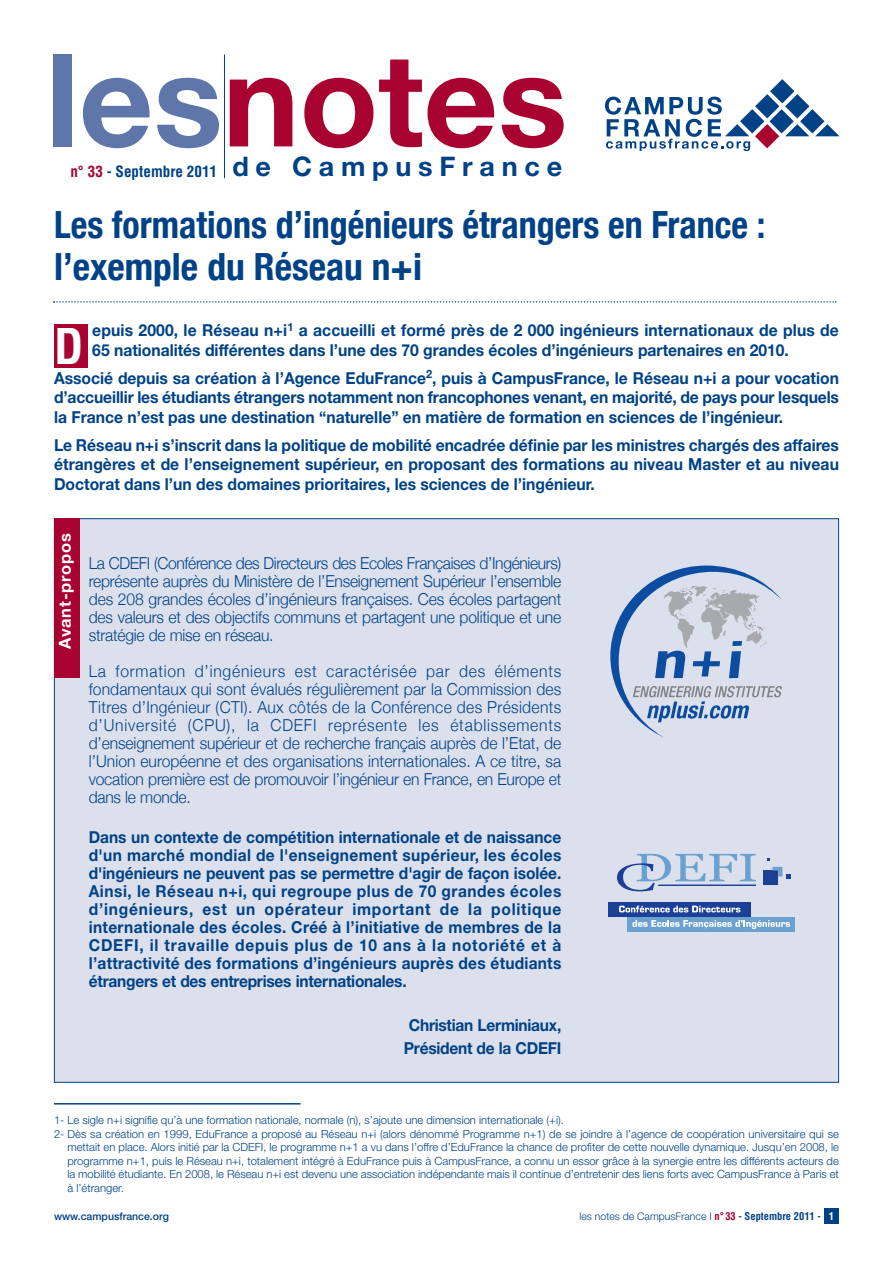
<style>
.page{position:relative;width:893px;height:1263px;background:#fff}
.page>*{position:absolute;margin:0;border:0;box-sizing:border-box;transform-origin:0 0}
.t1{font:700 129.3px "Helvetica Neue";color:#a80330}
.t2{font:700 condensed 48px "Helvetica";color:#fff}
.t3{font:700 condensed 37.5px/42px "Helvetica Neue";color:#014286;scale:.96 1}
.t4{font:700 27px "Helvetica Neue";letter-spacing:.25em;color:#014286}
.t5{font:300 16.5px/18px "Helvetica Neue";letter-spacing:-.015em;color:#014286;text-align:justify;scale:.95 1}
.t6{font:700 16.5px/19.5px "Helvetica Neue";color:#014286;text-align:justify;scale:.95 1}
.t7{font:700 16.5px/18px "Helvetica Neue";color:#014286;text-align:justify;scale:.94 1}
.t8{font:700 16.5px "Helvetica Neue";letter-spacing:.05em;color:#fff}
.t9{font:700 condensed 15.15px "Helvetica";color:#014286}
.t10{font:300 11.25px "Helvetica Neue";color:#014286}
.t11{font:300 10.5px "Helvetica Neue";color:#014286}
.t12{font:500 10.5px "Helvetica Neue";color:#014286}
.s1{color:#5f76ab}
.s2{color:#a80330}
.s3{font-family:"Helvetica";font-weight:700;font-stretch:condensed;color:#a80330}
.s4{font-family:"Helvetica";font-weight:700;font-stretch:condensed}
.s5{font-family:"Helvetica";font-weight:700;font-stretch:condensed;color:#fff}
</style>
<div class="page">
<hr style="left:224px;top:55px;width:1px;height:123px;background:#014286">
<svg style="left:605px;top:79px;width:234px;height:72px"></svg>
<div style="left:824px;top:1209px;width:15px;height:15px;background:#014286"></div>
<hr style="left:54px;top:1103px;width:247px;height:1px;background:#014286">
<svg style="left:53px;top:301px;width:783px;height:2px"></svg>
<div style="left:55px;top:519px;width:783px;height:563px;background:#dce0ed"></div>
<div style="left:54px;top:518px;width:25px;height:160px;background:#a80330"></div>
<div style="left:54px;top:324px;width:34px;height:44px;background:#a80330"></div>
<svg style="left:610px;top:565px;width:172px;height:172px"></svg>
<div style="left:628px;top:917px;width:167px;height:15px;background:#6aa1d0"></div>
<svg style="left:608px;top:902px;width:182px;height:27px"></svg>
<svg style="left:763px;top:867px;width:27px;height:18px"></svg>
<svg style="left:617px;top:854px;width:139px;height:37px"></svg>
<h1 class="t1" style="left:46px;top:54px;width:523px"><span class="s1">les</span>notes</h1>
<p class="t9" style="left:70px;top:163px;width:148px"><span class="s2">n° 33</span> - Septembre 2011</p>
<h3 class="t4" style="left:232px;top:157px;width:331px">de CampusFrance</h3>
<h3 class="t3" style="left:54px;top:203px;width:743px">Les formations d’ingénieurs étrangers en France : l’exemple du Réseau n+i</h3>
<p class="t6" style="left:92px;top:322px;width:787px">epuis 2000, le Réseau n+i<sup>1</sup> a accueilli et formé près de 2 000 ingénieurs internationaux de plus de<br>65 nationalités différentes dans l’une des 70 grandes écoles d’ingénieurs partenaires en 2010.</p>
<p class="t6" style="left:54px;top:370px;width:828px">Associé depuis sa création à l’Agence EduFrance<sup>2</sup>, puis à CampusFrance, le Réseau n+i a pour vocation d’accueillir les étudiants étrangers notamment non francophones venant, en majorité, de pays pour lesquels la France n’est pas une destination “naturelle” en matière de formation en sciences de l’ingénieur.</p>
<p class="t6" style="left:54px;top:437px;width:828px">Le Réseau n+i s’inscrit dans la politique de mobilité encadrée définie par les ministres chargés des affaires étrangères et de l’enseignement supérieur, en proposant des formations au niveau Master et au niveau Doctorat dans l’un des domaines prioritaires, les sciences de l’ingénieur.</p>
<h2 class="t2" style="left:54px;top:319px;width:31px">D</h2>
<p class="t8" style="left:59px;top:649px;width:117px;rotate:-90deg">Avant-propos</p>
<p class="t5" style="left:89px;top:553px;width:499px">La CDEFI (Conférence des Directeurs des Ecoles Françaises d’Ingénieurs) représente auprès du Ministère de l’Enseignement Supérieur l’ensemble des 208 grandes écoles d’ingénieurs françaises. Ces écoles partagent des valeurs et des objectifs communs et partagent une politique et une stratégie de mise en réseau.</p>
<p class="t5" style="left:89px;top:661px;width:499px">La formation d’ingénieurs est caractérisée par des éléments fondamentaux qui sont évalués régulièrement par la Commission des Titres d’Ingénieur (CTI). Aux côtés de la Conférence des Présidents d’Université (CPU), la CDEFI représente les établissements d’enseignement supérieur et de recherche français auprès de l’Etat, de l’Union européenne et des organisations internationales. A ce titre, sa vocation première est de promouvoir l’ingénieur en France, en Europe et dans le monde.</p>
<p class="t7" style="left:89px;top:829px;width:504px">Dans un contexte de compétition internationale et de naissance d'un marché mondial de l'enseignement supérieur, les écoles d'ingénieurs ne peuvent pas se permettre d'agir de façon isolée.<br>Ainsi, le Réseau n+i, qui regroupe plus de 70 grandes écoles d’ingénieurs, est un opérateur important de la politique internationale des écoles. Créé à l’initiative de membres de la CDEFI, il travaille depuis plus de 10 ans à la notoriété et à l’attractivité des formations d’ingénieurs auprès des étudiants étrangers et des entreprises internationales.</p>
<p class="t7" style="left:404px;top:1016px;width:169px;line-height:22.2px;text-align:center">Christian Lerminiaux,<br>Président de la CDEFI</p>
<p class="t10" style="left:54px;top:1116px;width:511px">1- Le sigle n+i signifie qu’à une formation nationale, normale (n), s’ajoute une dimension internationale (+i).</p>
<p class="t10" style="left:54px;top:1130px;width:786px">2- Dès sa création en 1999, EduFrance a proposé au Réseau n+i (alors dénommé Programme n+1) de se joindre à l’agence de coopération universitaire qui se</p>
<p class="t10" style="left:67px;top:1143px;width:773px">mettait en place. Alors initié par la CDEFI, le programme n+1 a vu dans l’offre d’EduFrance la chance de profiter de cette nouvelle dynamique. Jusqu’en 2008, le</p>
<p class="t10" style="left:67px;top:1157px;width:773px">programme n+1, puis le Réseau n+i, totalement intégré à EduFrance puis à CampusFrance, a connu un essor grâce à la synergie entre les différents acteurs de</p>
<p class="t10" style="left:67px;top:1170px;width:773px">la mobilité étudiante. En 2008, le Réseau n+i est devenu une association indépendante mais il continue d’entretenir des liens forts avec CampusFrance à Paris et</p>
<p class="t10" style="left:67px;top:1184px;width:58px">à l’étranger.</p>
<p class="t12" style="left:54px;top:1212px;width:117px">www.campusfrance.org</p>
<p class="t11" style="left:580px;top:1212px;width:256px">les notes de CampusFrance I <span class="s3">n°33</span> <span class="s4">- Septembre 2011 -</span> <span class="s5">1</span></p>
</div>
